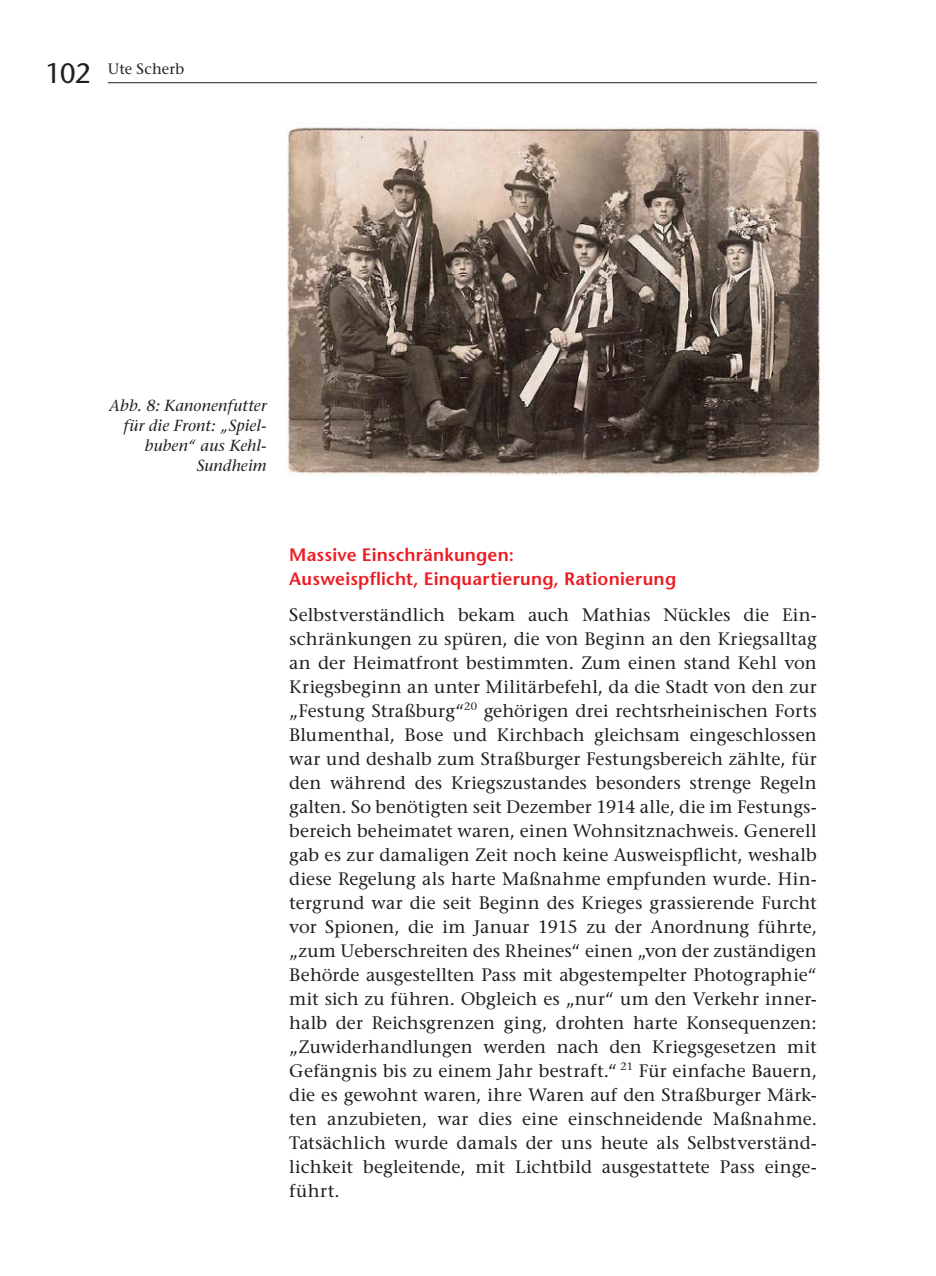
<style>
.page{position:relative;width:936px;height:1276px;background:#fff}
.page>*{position:absolute;margin:0;border:0;box-sizing:border-box;transform-origin:0 0}
.t1{font:500 28px "Stone Sans Std";color:#231f20}
.t2{font:500 18px/24px "Stone Serif Std";color:#231f20;text-align:justify}
.t3{font:600 18px/24px "Stone Sans Std";letter-spacing:.01em;color:#ed1c24}
.t4{font:italic 500 16px/20px "Stone Serif Std";letter-spacing:.01em;color:#231f20;text-align:right}
.t5{font:500 15px "Stone Serif Std";letter-spacing:.01em;color:#231f20}
</style>
<div class="page">
<hr style="left:108px;top:82px;width:708px;height:1px;background:#231f20">
<img style="left:287px;top:127px;width:534px;height:349px">
<h1 class="t1" style="left:45px;top:60px;width:47px">102</h1>
<p class="t5" style="left:108px;top:62px;width:78px">Ute Scherb</p>
<p class="t4" style="left:109px;top:396px;width:159px">Abb. 8: Kanonenfutter für die Front: „Spiel&shy;buben“ aus Kehl-<br>Sundheim</p>
<p class="t3" style="left:289px;top:544px;width:388px">Massive Einschränkungen:<br>Ausweispflicht, Einquartierung, Rationierung</p>
<p class="t2" style="left:289px;top:604px;width:529px">Selbstverständlich bekam auch Mathias Nückles die Ein&shy;schränkungen zu spüren, die von Beginn an den Kriegsalltag an der Heimatfront bestimmten. Zum einen stand Kehl von Kriegsbeginn an unter Militärbefehl, da die Stadt von den zur „Festung Straßburg“<sup>20</sup> gehörigen drei rechtsrheinischen Forts Blumenthal, Bose und Kirchbach gleichsam eingeschlossen war und deshalb zum Straßburger Festungsbereich zählte, für den während des Kriegszustandes besonders strenge Regeln galten. So benötigten seit Dezember 1914 alle, die im Festungs&shy;bereich beheimatet waren, einen Wohnsitznachweis. Generell gab es zur damaligen Zeit noch keine Ausweispflicht, weshalb diese Regelung als harte Maßnahme empfunden wurde. Hin&shy;tergrund war die seit Beginn des Krieges grassierende Furcht vor Spionen, die im Januar 1915 zu der Anordnung führte, „zum Ueberschreiten des Rheines“ einen „von der zuständigen Behörde ausgestellten Pass mit abgestempelter Photographie“ mit sich zu führen. Obgleich es „nur“ um den Verkehr inner&shy;halb der Reichsgrenzen ging, drohten harte Konsequenzen: „Zuwiderhandlungen werden nach den Kriegsgesetzen mit Gefängnis bis zu einem Jahr bestraft.“ <sup>21</sup> Für einfache Bauern, die es gewohnt waren, ihre Waren auf den Straßburger Märk&shy;ten anzubieten, war dies eine einschneidende Maßnahme.<br>Tatsächlich wurde damals der uns heute als Selbstverständ&shy;lichkeit begleitende, mit Lichtbild ausgestattete Pass einge&shy;führt.</p>
</div>
